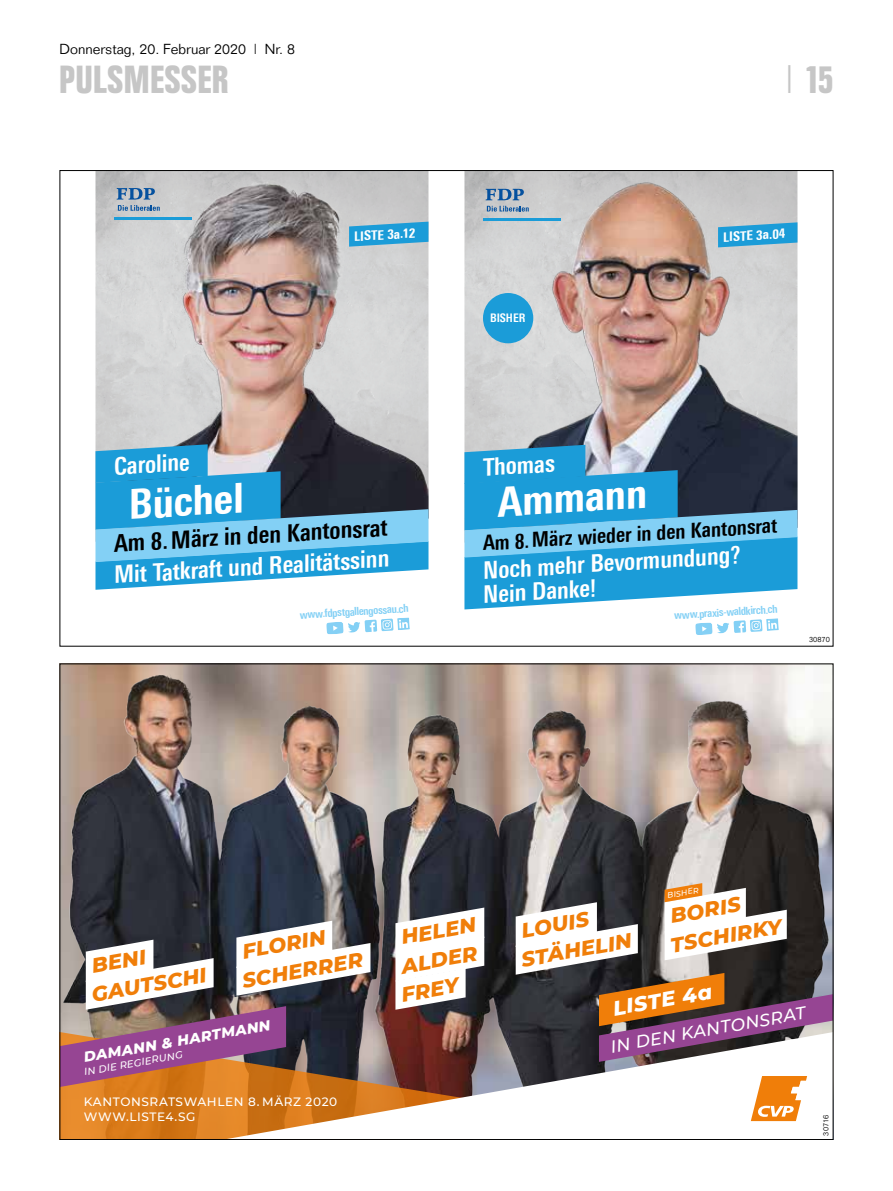
<style>
.page{position:relative;width:893px;height:1191px;background:#fff}
.page>*{position:absolute;margin:0;border:0;box-sizing:border-box;transform-origin:0 0}
.t1{font:800 41.4px "Linotype Univers 720 Cn";color:#fff}
.t2{font:700 39px "Folio Condensed BQ";letter-spacing:.02em;color:#c6c6c6}
.t3{font:700 24.3px/24.9px "Linotype Univers 620 Cn";color:#fff}
.t4{font:700 24.3px "Linotype Univers 620 Cn";color:#000}
.t5{font:italic 800 21px/27.9px "Montserrat";color:#f07e09}
.t6{font:italic 800 21px "Montserrat";color:#fff}
.t7{font:700 20.85px "Linotype Univers 620 Cn";color:#000}
.t8{font:italic 500 17.25px "Montserrat";color:#fff}
.t9{font:italic 800 14.55px "Montserrat";color:#fff}
.t10{font:300 14.25px "Folio";color:#000}
.t11{font:800 13.05px "Linotype Univers 720 Cn";color:#fff}
.t12{font:500 12.15px/14.5px "Montserrat";letter-spacing:.05em;color:#fff}
.t13{font:700 11.85px "Linotype Univers 620 Cn";color:#fff}
.t14{font:700 11.1px "Linotype Univers 620 Cn";color:#83d0f5}
.t15{font:italic 500 9.9px "Montserrat";color:#fff}
.t16{font:italic 500 7.95px "Montserrat";color:#fff}
.t17{font:300 7.5px "Folio";color:#000}
.s1{font-family:"Folio";font-weight:300}
</style>
<div class="page">
<img style="left:62px;top:665px;width:769px;height:365px">
<svg style="left:62px;top:1030px;width:454px;height:107px;background:#d97d20"></svg>
<svg style="left:224px;top:1032px;width:584px;height:105px"></svg>
<svg style="left:751px;top:1076px;width:56px;height:45px"></svg>
<svg style="left:62px;top:920px;width:308px;height:167px"></svg>
<svg style="left:516px;top:883px;width:315px;height:178px"></svg>
<svg style="left:395px;top:907px;width:89px;height:102px"></svg>
<img style="left:95px;top:172px;width:333px;height:272px">
<svg style="left:95px;top:444px;width:333px;height:146px;background:#5099be"></svg>
<svg style="left:326px;top:617px;width:84px;height:17px"></svg>
<svg style="left:349px;top:222px;width:79px;height:25px;background:#3da5d6"></svg>
<hr style="left:114px;top:217px;width:78px;height:3px;background:#1b9cd8">
<svg style="left:117px;top:188px;width:43px;height:23px"></svg>
<img style="left:464px;top:172px;width:333px;height:273px">
<svg style="left:695px;top:618px;width:84px;height:17px"></svg>
<svg style="left:464px;top:445px;width:333px;height:164px;background:#4299c5"></svg>
<svg style="left:718px;top:222px;width:79px;height:25px;background:#3da5d5"></svg>
<div style="left:483px;top:293px;width:50px;height:50px;background:#1b9cd8;border-radius:50%"></div>
<hr style="left:483px;top:218px;width:78px;height:2px;background:#1b9cd8">
<svg style="left:487px;top:206px;width:42px;height:5px"></svg>
<svg style="left:486px;top:189px;width:38px;height:11px"></svg>
<p class="t10" style="left:60px;top:40px;width:237px">Donnerstag, 20. Februar 2020 | Nr. 8</p>
<h2 class="t2" style="left:60px;top:58px;width:171px">PULSMESSER</h2>
<h2 class="t2" style="left:785px;top:58px;width:50px"><span class="s1">|</span> 15</h2>
<p class="t11" style="left:353px;top:229px;width:63px;rotate:-4deg">LISTE 3a.12</p>
<p class="t11" style="left:722px;top:230px;width:64px;rotate:-4deg">LISTE 3a.04</p>
<p class="t13" style="left:490px;top:311px;width:37px">BISHER</p>
<p class="t3" style="left:113px;top:453px;width:77px;rotate:-3deg">Caroline</p>
<h1 class="t1" style="left:127px;top:479px;width:117px;rotate:-3deg">Büchel</h1>
<p class="t3" style="left:113px;top:561px;width:277px;rotate:-3deg">Mit Tatkraft und Realitätssinn</p>
<p class="t4" style="left:113px;top:528px;width:276px;rotate:-3deg">Am 8. März in den Kantonsrat</p>
<p class="t14" style="left:299px;top:607px;width:111px;rotate:-3deg">www.fdpstgallengossau.ch</p>
<p class="t3" style="left:482px;top:454px;width:74px;rotate:-3deg">Thomas</p>
<h1 class="t1" style="left:496px;top:476px;width:151px;rotate:-3deg">Ammann</h1>
<p class="t3" style="left:481px;top:556px;width:261px;rotate:-3deg">Noch mehr Bevormundung?<br>Nein Danke!</p>
<p class="t14" style="left:674px;top:608px;width:105px;rotate:-3deg">www.praxis-waldkirch.ch</p>
<p class="t7" style="left:482px;top:529px;width:296px;rotate:-3deg">Am 8. März wieder in den Kantonsrat</p>
<p class="t17" style="left:809px;top:634px;width:22px">30870</p>
<p class="t5" style="left:89px;top:950px;width:56px;rotate:-10deg">BENI</p>
<p class="t5" style="left:89px;top:979px;width:118px;rotate:-10deg">GAUTSCHI</p>
<p class="t5" style="left:240px;top:936px;width:86px;rotate:-10deg">FLORIN</p>
<p class="t5" style="left:240px;top:965px;width:124px;rotate:-10deg">SCHERRER</p>
<p class="t9" style="left:82px;top:1047px;width:191px;rotate:-10deg">DAMANN &amp; HARTMANN</p>
<p class="t15" style="left:83px;top:1065px;width:101px;rotate:-10deg">IN DIE REGIERUNG</p>
<p class="t12" style="left:84px;top:1094px;width:255px">KANTONSRATSWAHLEN 8. MÄRZ 2020<br>WWW.LISTE4.SG</p>
<p class="t5" style="left:399px;top:922px;width:77px;rotate:-10deg">HELEN</p>
<p class="t5" style="left:394px;top:952px;width:83px;rotate:-10deg">ALDER<br>FREY</p>
<p class="t5" style="left:519px;top:915px;width:70px;rotate:-10deg">LOUIS</p>
<p class="t5" style="left:519px;top:944px;width:113px;rotate:-10deg">STÄHELIN</p>
<p class="t16" style="left:666px;top:889px;width:33px;rotate:-10deg">BISHER</p>
<p class="t5" style="left:668px;top:901px;width:72px;rotate:-10deg">BORIS</p>
<p class="t5" style="left:668px;top:930px;width:114px;rotate:-10deg">TSCHIRKY</p>
<p class="t6" style="left:610px;top:993px;width:102px;rotate:-10deg">LISTE 4a</p>
<p class="t8" style="left:609px;top:1034px;width:199px;rotate:-10deg">IN DEN KANTONSRAT</p>
<p class="t17" style="left:821px;top:1135px;width:22px;rotate:-90deg">30716</p>
</div>
